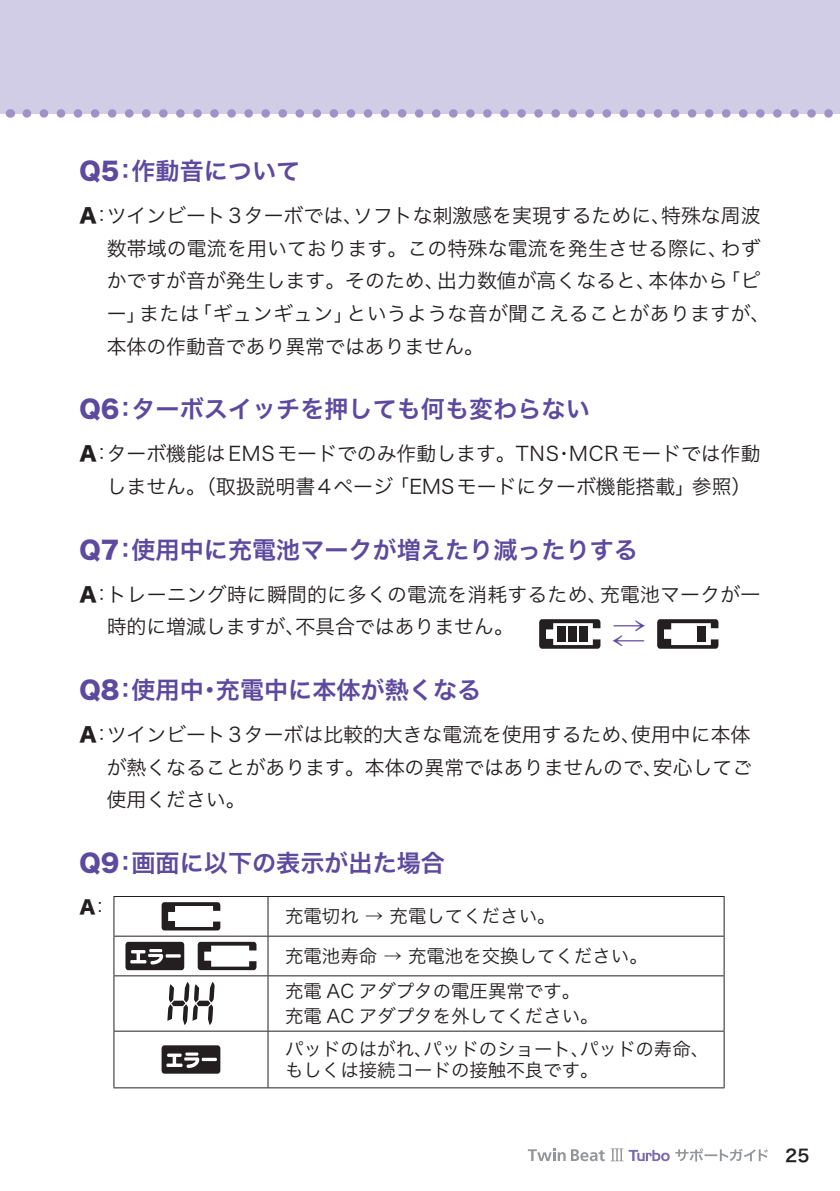
<style>
.page{position:relative;width:840px;height:1191px;background:#fff}
.page>*{position:absolute;margin:0;border:0;box-sizing:border-box;transform-origin:0 0}
.t1{font:26.8px "Hira Kaku Std W8";color:#5d499e;scale:1.3 1}
.t2{font:24px "Hira Kaku Pro W6";color:#5d499e}
.t3{font:19.8px/32.6px "Hira Kaku Pro W3";color:#231f20}
.t4{font:18.4px/39.6px "Hira Kaku Pro W3";color:#231f20}
.t5{font:18.4px "Hira Kaku Std W8";color:#231f20}
.t6{font:17px "Hira Kaku Pro W6";color:#231f20}
.s1{font-family:"Hira Kaku Std W8"}
.s2{font-family:"Hira Kaku Pro W3"}
</style>
<div class="page">
<div style="left:0;top:0;width:839px;height:113px;background:#d2cde6"></div>
<svg style="left:527px;top:1148px;width:77px;height:13px"></svg>
<svg style="left:610px;top:1148px;width:59px;height:13px"></svg>
<svg style="left:27px;top:109px;width:813px;height:9px"></svg>
<svg style="left:675px;top:1148px;width:92px;height:13px"></svg>
<hr style="left:113px;top:896px;width:155px;height:1px;background:#231f20">
<hr style="left:113px;top:897px;width:1px;height:38px;background:#231f20">
<hr style="left:268px;top:896px;width:456px;height:1px;background:#231f20">
<hr style="left:267px;top:897px;width:1px;height:38px;background:#231f20">
<hr style="left:723px;top:897px;width:1px;height:38px;background:#231f20">
<hr style="left:113px;top:935px;width:155px;height:1px;background:#231f20">
<hr style="left:113px;top:936px;width:1px;height:39px;background:#231f20">
<hr style="left:268px;top:935px;width:456px;height:1px;background:#231f20">
<hr style="left:267px;top:936px;width:1px;height:39px;background:#231f20">
<hr style="left:723px;top:936px;width:1px;height:39px;background:#231f20">
<hr style="left:113px;top:975px;width:155px;height:1px;background:#231f20">
<hr style="left:113px;top:976px;width:1px;height:54px;background:#231f20">
<hr style="left:268px;top:975px;width:456px;height:1px;background:#231f20">
<hr style="left:267px;top:976px;width:1px;height:54px;background:#231f20">
<hr style="left:723px;top:976px;width:1px;height:54px;background:#231f20">
<hr style="left:113px;top:1030px;width:155px;height:1px;background:#231f20">
<hr style="left:113px;top:1031px;width:1px;height:56px;background:#231f20">
<hr style="left:268px;top:1030px;width:456px;height:1px;background:#231f20">
<hr style="left:267px;top:1031px;width:1px;height:56px;background:#231f20">
<hr style="left:723px;top:1031px;width:1px;height:56px;background:#231f20">
<hr style="left:113px;top:1087px;width:155px;height:1px;background:#231f20">
<hr style="left:268px;top:1087px;width:456px;height:1px;background:#231f20">
<svg style="left:161px;top:902px;width:59px;height:28px"></svg>
<svg style="left:125px;top:941px;width:59px;height:29px;background:#524f50"></svg>
<svg style="left:197px;top:941px;width:59px;height:29px"></svg>
<div style="left:196px;top:1000px;width:14px;height:6px;background:#231f20;border-radius:3px"></div>
<svg style="left:208px;top:982px;width:6px;height:43px"></svg>
<div style="left:171px;top:1000px;width:14px;height:6px;background:#231f20;border-radius:3px"></div>
<svg style="left:183px;top:982px;width:16px;height:43px"></svg>
<svg style="left:167px;top:984px;width:7px;height:36px"></svg>
<svg style="left:161px;top:1045px;width:59px;height:28px;background:#504d4e"></svg>
<svg style="left:539px;top:619px;width:61px;height:29px"></svg>
<svg style="left:657px;top:619px;width:61px;height:29px"></svg>
<p class="t2" style="left:79px;top:149px;width:222px"><span class="s1">Q5</span>：作動音について</p>
<p class="t3" style="left:107px;top:198px;width:665px;text-indent:-27px"><span class="s1">A</span>：ツインビート3ターボでは、ソフトな刺激感を実現するために、特殊な周波数帯域の電流を用いております。この特殊な電流を発生させる際に、わずかですが音が発生します。そのため、出力数値が高くなると、本体から「ピー」または「ギュンギュン」というような音が聞こえることがありますが、本体の作動音であり異常ではありません。</p>
<p class="t2" style="left:79px;top:387px;width:511px"><span class="s1">Q6</span>：ターボスイッチを押しても何も変わらない</p>
<p class="t3" style="left:107px;top:436px;width:655px;text-indent:-27px"><span class="s1">A</span>：ターボ機能はEMSモードでのみ作動します。TNS・MCRモードでは作動しません。（取扱説明書4ページ 「EMSモードにターボ機能搭載」参照）</p>
<p class="t2" style="left:79px;top:528px;width:560px"><span class="s1">Q7</span>：使用中に充電池マークが増えたり減ったりする</p>
<p class="t3" style="left:107px;top:576px;width:654px;text-indent:-27px"><span class="s1">A</span>：トレーニング時に瞬間的に多くの電流を消耗するため、充電池マークが一時的に増減しますが、不具合ではありません。</p>
<h1 class="t1" style="left:611px;top:611px;width:28px">→</h1>
<h1 class="t1" style="left:611px;top:626px;width:28px">←</h1>
<p class="t2" style="left:79px;top:668px;width:403px"><span class="s1">Q8</span>：使用中・充電中に本体が熱くなる</p>
<p class="t3" style="left:107px;top:717px;width:646px;text-align:justify;text-indent:-27px"><span class="s1">A</span>：ツインビート3ターボは比較的大きな電流を使用するため、使用中に本体が熱くなることがあります。本体の異常ではありませんので、安心してご使用ください。</p>
<p class="t2" style="left:79px;top:841px;width:367px"><span class="s1">Q9</span>：画面に以下の表示が出た場合</p>
<p class="t5" style="left:79px;top:896px;width:31px">A<span class="s2">：</span></p>
<p class="t4" style="left:285px;top:895px;width:364px">充電切れ → 充電してください。<br>充電池寿命 → 充電池を交換してください。</p>
<p class="t4" style="left:285px;top:976px;width:315px;line-height:25.6px">充電 AC アダプタの電圧異常です。充電 AC アダプタを外してください。</p>
<p class="t4" style="left:285px;top:1037px;width:425px;line-height:21.2px">パッドのはがれ、パッドのショート、パッドの寿命、もしくは接続コードの接触不良です。</p>
<p class="t6" style="left:784px;top:1139px;width:26px">25</p>
</div>
